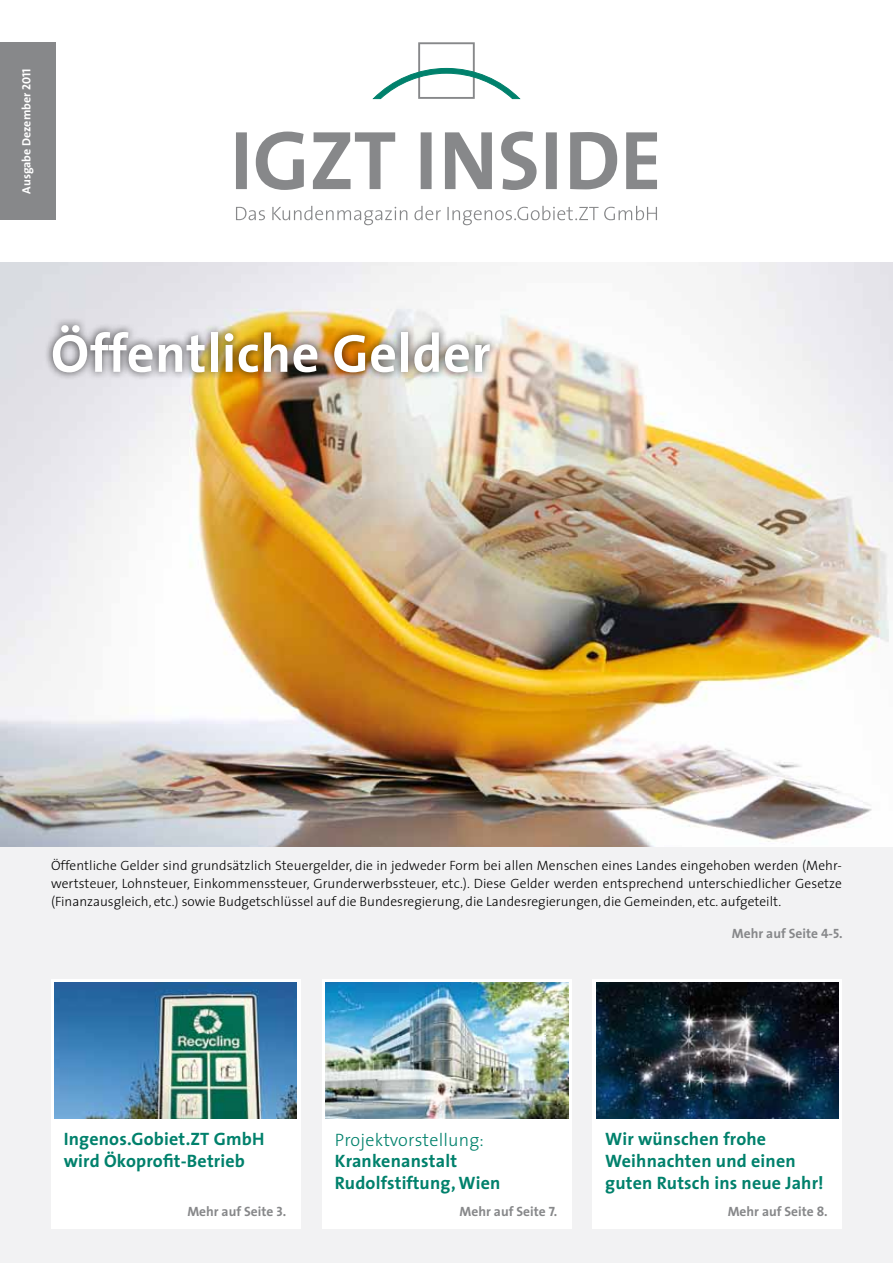
<style>
.page{position:relative;width:893px;height:1263px;background:#fff}
.page>*{position:absolute;margin:0;border:0;box-sizing:border-box;transform-origin:0 0}
.t1{font:700 54px "The Sans";letter-spacing:.01em;color:#fff}
.t2{font:700 18px/21.6px "The Sans";letter-spacing:.01em;color:#00816c}
.t3{font:300 18px "The Sans";letter-spacing:.01em;color:#00816c}
.t4{font:300 13.5px/18px "The Sans";color:#000;text-align:justify}
.t5{font:700 13.5px "The Sans";color:#87888a}
.t6{font:700 12px "The Sans";color:#fff}
.s1{font-family:"The Sans Bold Caps";font-weight:400}
</style>
<div class="page">
<div style="left:0;top:749px;width:893px;height:514px;background:#f2f2f3"></div>
<div style="left:0;top:42px;width:55px;height:178px;background:#87888a"></div>
<img style="left:0;top:262px;width:893px;height:584px">
<div style="left:44px;top:317px;width:454px;height:64px;background:#000;opacity:.75"></div>
<svg style="left:372px;top:42px;width:149px;height:58px"></svg>
<svg style="left:236px;top:131px;width:421px;height:59px"></svg>
<svg style="left:236px;top:206px;width:421px;height:19px"></svg>
<div style="left:51px;top:979px;width:249px;height:250px;background:#fff"></div>
<img style="left:55px;top:983px;width:242px;height:136px">
<div style="left:322px;top:979px;width:249px;height:250px;background:#fff"></div>
<img style="left:326px;top:983px;width:242px;height:136px">
<div style="left:592px;top:979px;width:250px;height:250px;background:#fff"></div>
<img style="left:596px;top:983px;width:242px;height:136px">
<p class="t6" style="left:16px;top:194px;width:127px;rotate:-90deg">Ausgabe Dezember <span class="s1">2011</span></p>
<h1 class="t1" style="left:51px;top:308px;width:441px">Öffentliche Gelder</h1>
<p class="t4" style="left:51px;top:856px;width:792px">Öffentliche Gelder sind grundsätzlich Steuergelder, die in jedweder Form bei allen Menschen eines Landes eingehoben werden (Mehr&shy;wertsteuer, Lohnsteuer, Einkommenssteuer, Grunderwerbssteuer, etc.). Diese Gelder werden entsprechend unterschiedlicher Gesetze (Finanzausgleich, etc.) sowie Budgetschlüssel auf die Bundesregierung, die Landesregierungen, die Gemeinden, etc. aufgeteilt.</p>
<p class="t5" style="left:732px;top:922px;width:112px">Mehr auf Seite <span class="s1">4-5.</span></p>
<h2 class="t2" style="left:64px;top:1128px;width:202px">Ingenos.Gobiet.ZT GmbH wird Ökoprofit-Betrieb</h2>
<p class="t5" style="left:187px;top:1200px;width:100px">Mehr auf Seite <span class="s1">3.</span></p>
<h2 class="t3" style="left:335px;top:1125px;width:151px">Projektvorstellung:</h2>
<h2 class="t2" style="left:335px;top:1150px;width:167px">Krankenanstalt<br>Rudolfstiftung, Wien</h2>
<p class="t5" style="left:460px;top:1200px;width:99px">Mehr auf Seite <span class="s1">7.</span></p>
<h2 class="t2" style="left:605px;top:1128px;width:220px">Wir wünschen frohe<br>Weihnachten und einen guten Rutsch ins neue Jahr!</h2>
<p class="t5" style="left:728px;top:1200px;width:102px">Mehr auf Seite 8<span class="s1">.</span></p>
</div>
